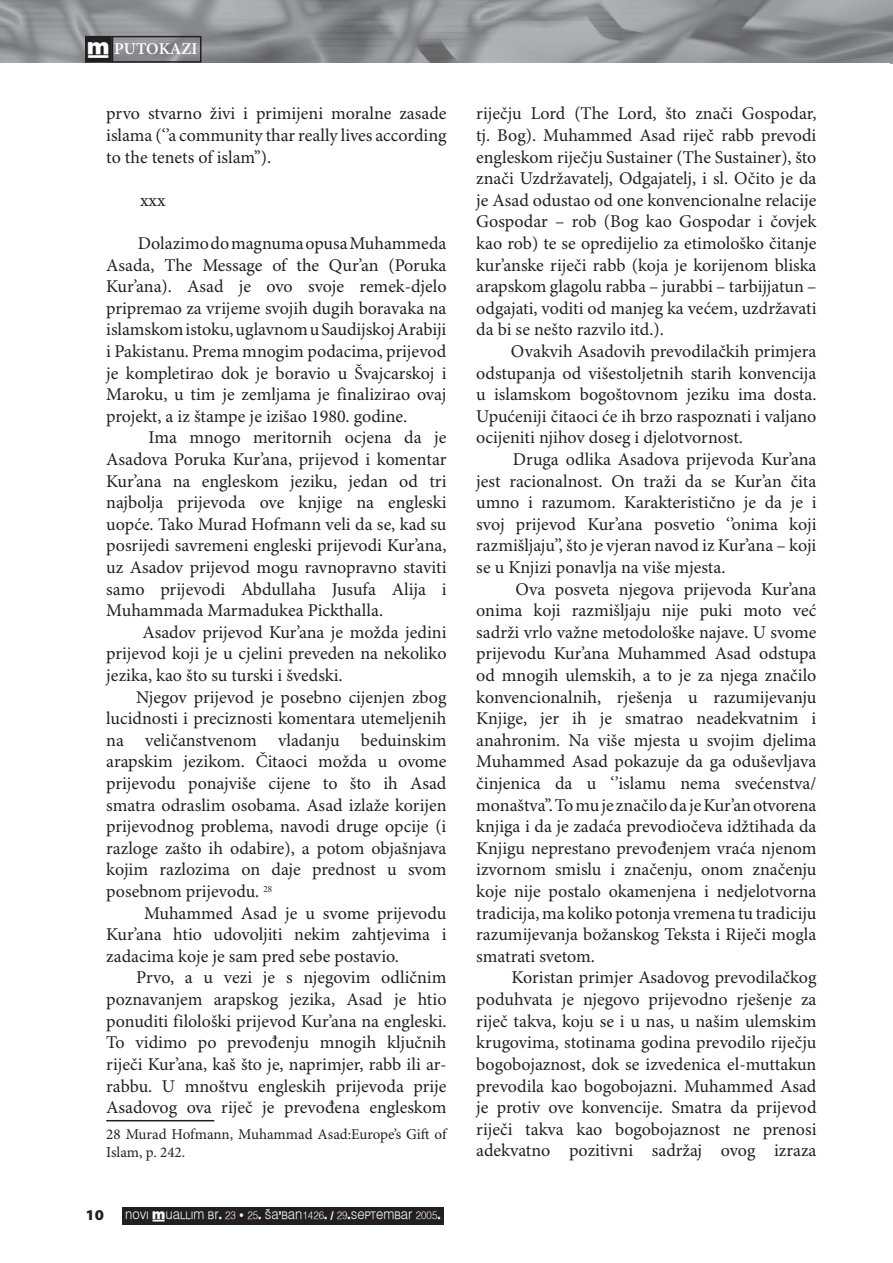
<style>
.page{position:relative;width:893px;height:1263px;background:#fff}
.page>*{position:absolute;margin:0;border:0;box-sizing:border-box;transform-origin:0 0}
.t1{font:18px/21.6px "Minion Pro";color:#231f20;text-align:justify}
.t2{font:600 16.5px "Minion Pro";color:#fff}
.t3{font:15px/18px "Minion Pro";letter-spacing:-.005em;color:#231f20}
.t4{font:900 semi-expanded 15px "Myriad Pro";color:#231f20}
.t5{font:10.8px "Muallim";color:#f9f9f9;scale:.91 1}
.s1{font-family:"Muallim";font-weight:400}
</style>
<div class="page">
<img style="left:0;top:0;width:893px;height:62px">
<div style="left:86px;top:37px;width:25px;height:25px;background:#231f20"></div>
<div style="left:85px;top:36px;width:27px;height:27px;border:2px solid #231f20"></div>
<div style="left:112px;top:36px;width:89px;height:27px;border:2px solid #231f20"></div>
<div style="left:122px;top:1206px;width:322px;height:18px;background:#231f20"></div>
<hr style="left:106px;top:1120px;width:108px;height:1px;background:#231f20">
<p class="t2" style="left:87px;top:39px;width:112px"><span class="s1">†</span> PUTOKAZI</p>
<p class="t1" style="left:106px;top:104px;width:342px">prvo stvarno živi i primijeni moralne zasade islama (‘’a community thar really lives according to the tenets of islam’’).</p>
<p class="t1" style="left:140px;top:190px;width:27px">xxx</p>
<p class="t1" style="left:106px;top:233px;width:342px;text-indent:31px">Dolazimo do magnuma opusa Muhammeda Asada, The Message of the Qur’an (Poruka Kur’ana). Asad je ovo svoje remek-djelo pripremao za vrijeme svojih dugih boravaka na islamskom istoku, uglavnom u Saudijskoj Arabiji i Pakistanu. Prema mnogim podacima, prijevod je kompletirao dok je boravio u Švajcarskoj i Maroku, u tim je zemljama je finalizirao ovaj projekt, a iz štampe je izišao 1980. godine.</p>
<p class="t1" style="left:106px;top:428px;width:342px;text-indent:42px">Ima mnogo meritornih ocjena da je Asadova Poruka Kur’ana, prijevod i komentar Kur’ana na engleskom jeziku, jedan od tri najbolja prijevoda ove knjige na engleski uopće. Tako Murad Hofmann veli da se, kad su posrijedi savremeni engleski prijevodi Kur’ana, uz Asadov prijevod mogu ravnopravno staviti samo prijevodi Abdullaha Jusufa Alija i Muhammada Marmadukea Pickthalla.</p>
<p class="t1" style="left:106px;top:622px;width:342px;text-indent:36px">Asadov prijevod Kur’ana je možda jedini prijevod koji je u cjelini preveden na nekoliko jezika, kao što su turski i švedski.</p>
<p class="t1" style="left:106px;top:687px;width:342px;text-indent:30px">Njegov prijevod je posebno cijenjen zbog lucidnosti i preciznosti komentara utemeljenih na veličanstvenom vladanju beduinskim arapskim jezikom. Čitaoci možda u ovome prijevodu ponajviše cijene to što ih Asad smatra odraslim osobama. Asad izlaže korijen prijevodnog problema, navodi druge opcije (i razloge zašto ih odabire), a potom objašnjava kojim razlozima on daje prednost u svom posebnom prijevodu. <sup>28</sup></p>
<p class="t1" style="left:106px;top:903px;width:342px;text-indent:38px">Muhammed Asad je u svome prijevodu Kur’ana htio udovoljiti nekim zahtjevima i zadacima koje je sam pred sebe postavio.</p>
<p class="t1" style="left:106px;top:968px;width:342px;text-indent:30px">Prvo, a u vezi je s njegovim odličnim poznavanjem arapskog jezika, Asad je htio ponuditi filološki prijevod Kur’ana na engleski.<br>To vidimo po prevođenju mnogih ključnih riječi Kur’ana, kaš što je, naprimjer, rabb ili ar&shy;rabbu. U mnoštvu engleskih prijevoda prije Asadovog ova riječ je prevođena engleskom</p>
<p class="t3" style="left:106px;top:1125px;width:342px">28 Murad Hofmann, Muhammad Asad:Europe’s Gift of<br>Islam, p. 242.</p>
<p class="t4" style="left:85px;top:1207px;width:20px">10</p>
<p class="t5" style="left:125px;top:1208px;width:348px">NOVI †UALLIM BR. 23 • 25. ŠA’BAN1426. / 29.SEPTEMBAR 2005.</p>
<p class="t1" style="left:476px;top:104px;width:342px">riječju Lord (The Lord, što znači Gospodar, tj. Bog). Muhammed Asad riječ rabb prevodi engleskom riječju Sustainer (The Sustainer), što znači Uzdržavatelj, Odgajatelj, i sl. Očito je da je Asad odustao od one konvencionalne relacije Gospodar – rob (Bog kao Gospodar i čovjek kao rob) te se opredijelio za etimološko čitanje kur’anske riječi rabb (koja je korijenom bliska arapskom glagolu rabba – jurabbi – tarbijjatun – odgajati, voditi od manjeg ka većem, uzdržavati da bi se nešto razvilo itd.).</p>
<p class="t1" style="left:476px;top:341px;width:342px;text-indent:35px">Ovakvih Asadovih prevodilačkih primjera odstupanja od višestoljetnih starih konvencija u islamskom bogoštovnom jeziku ima dosta.<br>Upućeniji čitaoci će ih brzo raspoznati i valjano ocijeniti njihov doseg i djelotvornost.</p>
<p class="t1" style="left:476px;top:449px;width:342px;text-indent:37px">Druga odlika Asadova prijevoda Kur’ana jest racionalnost. On traži da se Kur’an čita umno i razumom. Karakteristično je da je i svoj prijevod Kur’ana posvetio ‘’onima koji razmišljaju’’, što je vjeran navod iz Kur’ana – koji se u Knjizi ponavlja na više mjesta.</p>
<p class="t1" style="left:476px;top:579px;width:342px;text-indent:39px">Ova posveta njegova prijevoda Kur’ana onima koji razmišljaju nije puki moto već sadrži vrlo važne metodološke najave. U svome prijevodu Kur’ana Muhammed Asad odstupa od mnogih ulemskih, a to je za njega značilo konvencionalnih, rješenja u razumijevanju Knjige, jer ih je smatrao neadekvatnim i anahronim. Na više mjesta u svojim djelima Muhammed Asad pokazuje da ga oduševljava činjenica da u ‘’islamu nema svećenstva/ monaštva’’. To mu je značilo da je Kur’an otvorena knjiga i da je zadaća prevodiočeva idžtihada da Knjigu neprestano prevođenjem vraća njenom izvornom smislu i značenju, onom značenju koje nije postalo okamenjena i nedjelotvorna tradicija, ma koliko potonja vremena tu tradiciju razumijevanja božanskog Teksta i Riječi mogla smatrati svetom.</p>
<p class="t1" style="left:476px;top:968px;width:342px;text-indent:35px">Koristan primjer Asadovog prevodilačkog poduhvata je njegovo prijevodno rješenje za riječ takva, koju se i u nas, u našim ulemskim krugovima, stotinama godina prevodilo riječju bogobojaznost, dok se izvedenica el-muttakun prevodila kao bogobojazni. Muhammed Asad je protiv ove konvencije. Smatra da prijevod riječi takva kao bogobojaznost ne prenosi adekvatno pozitivni sadržaj ovog izraza</p>
</div>
